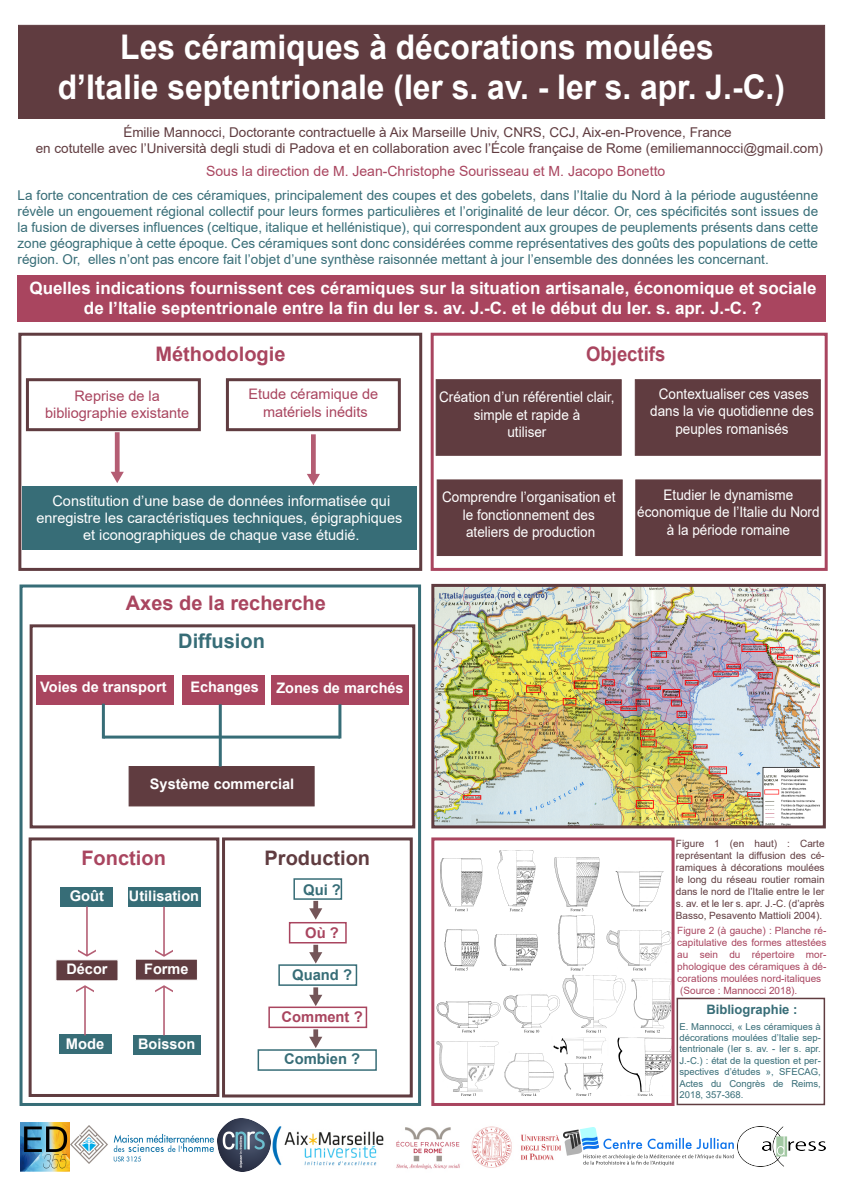
<style>
.page{position:relative;width:842px;height:1192px;background:#fff}
.page>*{position:absolute;margin:0;border:0;box-sizing:border-box;transform-origin:0 0}
.t1{font:700 34px/40.8px "Arial";color:#fff;text-align:center;scale:.93 1}
.t2{font:700 20px "Arial";color:#a9455f}
.t3{font:700 20px "Arial";color:#603c40}
.t4{font:700 20px "Arial";color:#a9455f;scale:.93 1}
.t5{font:700 20px "Arial";color:#376d77}
.t6{font:700 17px/20.4px "Arial";color:#fff;text-align:center}
.t7{font:700 14.75px "Arial";color:#376d77}
.t8{font:700 14.75px "Arial";color:#a9455f}
.t9{font:700 14.75px "Arial";color:#fff}
.t10{font:14.55px/17.5px "Arial";color:#fff;text-align:center;scale:.93 1}
.t11{font:14.5px/17.4px "Arial";color:#fff;text-align:center}
.t12{font:700 14.5px "Arial";color:#fff}
.t13{font:14.5px/17.4px "Arial";color:#a9455f;text-align:center}
.t14{font:14px "Arial";color:#a9455f}
.t15{font:13.5px/16.2px "Arial";color:#376d77;text-align:justify}
.t16{font:13.5px/16.2px "Arial";color:#603c40;text-align:center}
.t17{font:700 13px "Arial";color:#376d77}
.t18{font:10px/12px "Arial";color:#603c40;text-align:justify}
.t19{font:10px/12px "Arial";color:#a9455f}
.t20{font:9.5px/11.4px "Arial";color:#376d77;text-align:justify}
</style>
<div class="page">
<div style="left:133px;top:1035px;width:67px;height:20px;background:#376d77"></div>
<div style="left:128px;top:887px;width:72px;height:19px;background:#376d77"></div>
<div style="left:135px;top:959px;width:63px;height:21px;background:#603c40;border:1px solid #fff"></div>
<div style="left:56px;top:960px;width:62px;height:21px;background:#603c40;border:1px solid #fff"></div>
<div style="left:59px;top:1035px;width:52px;height:19px;background:#376d77"></div>
<div style="left:61px;top:887px;width:52px;height:19px;background:#376d77"></div>
<div style="left:278px;top:964px;width:79px;height:22px;border:2px solid #376d77"></div>
<div style="left:268px;top:1007px;width:99px;height:21px;border:2px solid #a9455f"></div>
<div style="left:289px;top:922px;width:58px;height:21px;border:2px solid #a9455f"></div>
<div style="left:293px;top:878px;width:49px;height:22px;border:2px solid #376d77"></div>
<div style="left:129px;top:766px;width:185px;height:40px;background:#603c40"></div>
<div style="left:182px;top:675px;width:83px;height:29px;background:#a9455f"></div>
<div style="left:271px;top:675px;width:138px;height:29px;background:#a9455f"></div>
<div style="left:36px;top:675px;width:138px;height:29px;background:#a9455f"></div>
<div style="left:437px;top:480px;width:185px;height:76px;background:#603c40"></div>
<div style="left:18px;top:275px;width:808px;height:47px;background:#a9455f"></div>
<div style="left:22px;top:487px;width:394px;height:63px;background:#376d77"></div>
<div style="left:226px;top:378px;width:175px;height:53px;border:3px solid #603c40"></div>
<div style="left:26px;top:378px;width:175px;height:53px;border:3px solid #603c40"></div>
<div style="left:18px;top:25px;width:807px;height:94px;background:#603c40"></div>
<svg style="left:111px;top:432px;width:13px;height:51px"></svg>
<img style="left:436px;top:850px;width:234px;height:246px">
<img style="left:435px;top:588px;width:385px;height:236px">
<img style="left:70px;top:1126px;width:144px;height:38px">
<img style="left:20px;top:1122px;width:50px;height:50px">
<img style="left:737px;top:1126px;width:89px;height:41px">
<div style="left:431px;top:837px;width:243px;height:269px;border:3px solid #a9455f"></div>
<div style="left:20px;top:585px;width:401px;height:521px;border:3px solid #376d77"></div>
<svg style="left:307px;top:434px;width:13px;height:51px"></svg>
<div style="left:436px;top:379px;width:185px;height:77px;background:#603c40;border:1px solid #603c40"></div>
<div style="left:635px;top:379px;width:185px;height:77px;background:#603c40;border:1px solid #603c40"></div>
<div style="left:635px;top:480px;width:186px;height:76px;background:#603c40"></div>
<div style="left:18px;top:333px;width:404px;height:238px;border:3px solid #603c40"></div>
<div style="left:431px;top:333px;width:397px;height:238px;border:3px solid #a9455f"></div>
<div style="left:30px;top:624px;width:385px;height:204px;border:3px solid #603c40"></div>
<svg style="left:309px;top:901px;width:13px;height:19px"></svg>
<div style="left:431px;top:584px;width:395px;height:244px;border:3px solid #603c40"></div>
<div style="left:29px;top:837px;width:190px;height:260px;border:3px solid #603c40"></div>
<hr style="left:219px;top:704px;width:3px;height:32px;background:#376d77">
<hr style="left:338px;top:704px;width:3px;height:34px;background:#376d77">
<hr style="left:102px;top:704px;width:3px;height:35px;background:#376d77">
<hr style="left:103px;top:736px;width:237px;height:3px;background:#376d77">
<hr style="left:219px;top:737px;width:3px;height:30px;background:#376d77">
<svg style="left:309px;top:945px;width:13px;height:19px"></svg>
<svg style="left:309px;top:987px;width:13px;height:19px"></svg>
<svg style="left:309px;top:1029px;width:13px;height:19px"></svg>
<div style="left:258px;top:1049px;width:119px;height:22px;border:2px solid #376d77"></div>
<div style="left:222px;top:837px;width:191px;height:260px;border:3px solid #603c40"></div>
<svg style="left:78px;top:906px;width:18px;height:51px"></svg>
<svg style="left:155px;top:907px;width:18px;height:50px"></svg>
<svg style="left:76px;top:985px;width:18px;height:50px"></svg>
<svg style="left:155px;top:985px;width:18px;height:50px"></svg>
<div style="left:676px;top:998px;width:149px;height:107px;border:2px solid #603c40"></div>
<img style="left:272px;top:1126px;width:289px;height:44px">
<img style="left:217px;top:1118px;width:54px;height:54px">
<img style="left:563px;top:1127px;width:171px;height:39px">
<h1 class="t1" style="left:58px;top:27px;width:783px">Les céramiques à décorations moulées<br>d’Italie septentrionale (Ier s. av. - Ier s. apr. J.-C.)</h1>
<p class="t16" style="left:36px;top:124px;width:789px">Émilie Mannocci, Doctorante contractuelle à Aix Marseille Univ, CNRS, CCJ, Aix-en-Provence, France<br>en cotutelle avec l’Università degli studi di Padova et en collaboration avec l’École française de Rome (emiliemannocci@gmail.com)</p>
<p class="t15" style="left:18px;top:187px;width:802px">La forte concentration de ces céramiques, principalement des coupes et des gobelets, dans l’Italie du Nord à la période augustéenne révèle un engouement régional collectif pour leurs formes particulières et l’originalité de leur décor. Or, ces spécificités sont issues de la fusion de diverses influences (celtique, italique et hellénistique), qui correspondent aux groupes de peuplements présents dans cette zone géographique à cette époque. Ces céramiques sont donc considérées comme représentatives des goûts des populations de cette région. Or, elles n’ont pas encore fait l’objet d’une synthèse raisonnée mettant à jour l’ensemble des données les concernant.</p>
<p class="t14" style="left:206px;top:161px;width:461px">Sous la direction de M. Jean-Christophe Sourisseau et M. Jacopo Bonetto</p>
<p class="t6" style="left:29px;top:278px;width:789px">Quelles indications fournissent ces céramiques sur la situation artisanale, économique et sociale de l’Italie septentrionale entre la fin du Ier s. av. J.-C. et le début du Ier. s. apr. J.-C. ?</p>
<h2 class="t2" style="left:155px;top:340px;width:131px">Méthodologie</h2>
<p class="t13" style="left:45px;top:387px;width:146px">Reprise de la bibliographie existante</p>
<p class="t13" style="left:248px;top:385px;width:131px">Etude céramique de matériels inédits</p>
<p class="t11" style="left:36px;top:492px;width:367px">Constitution d’une base de données informatisée qui enregistre les caractéristiques techniques, épigraphiques et iconographiques de chaque vase étudié.</p>
<h2 class="t2" style="left:126px;top:589px;width:202px">Axes de la recherche</h2>
<h2 class="t5" style="left:178px;top:627px;width:88px">Diffusion</h2>
<p class="t12" style="left:40px;top:677px;width:128px">Voies de transport</p>
<p class="t12" style="left:190px;top:678px;width:215px">Echanges Zones de marchés</p>
<p class="t12" style="left:150px;top:774px;width:146px">Système commercial</p>
<h2 class="t2" style="left:81px;top:843px;width:86px">Fonction</h2>
<h2 class="t3" style="left:265px;top:844px;width:107px">Production</h2>
<p class="t9" style="left:70px;top:885px;width:36px">Goût</p>
<p class="t12" style="left:129px;top:886px;width:72px">Utilisation</p>
<p class="t12" style="left:66px;top:959px;width:43px">Décor</p>
<p class="t12" style="left:144px;top:959px;width:46px">Forme</p>
<p class="t9" style="left:66px;top:1034px;width:40px">Mode</p>
<p class="t12" style="left:138px;top:1033px;width:59px">Boisson</p>
<p class="t7" style="left:303px;top:879px;width:39px">Qui ?</p>
<p class="t8" style="left:305px;top:922px;width:35px">Où ?</p>
<p class="t7" style="left:292px;top:964px;width:61px">Quand ?</p>
<p class="t8" style="left:282px;top:1006px;width:83px">Comment ?</p>
<p class="t7" style="left:284px;top:1049px;width:78px">Combien ?</p>
<h2 class="t4" style="left:586px;top:340px;width:87px">Objectifs</h2>
<p class="t10" style="left:439px;top:388px;width:190px">Création d’un référentiel clair, simple et rapide à<br>utiliser</p>
<p class="t10" style="left:650px;top:385px;width:177px">Contextualiser ces vases dans la vie quotidienne des peuples romanisés</p>
<p class="t10" style="left:442px;top:488px;width:188px">Comprendre l’organisation et le fonctionnement des ateliers de production</p>
<p class="t10" style="left:637px;top:486px;width:198px">Etudier le dynamisme économique de l’Italie du Nord à la période romaine</p>
<p class="t18" style="left:676px;top:837px;width:150px">Figure 1 (en haut) : Carte représentant la diffusion des cé&shy;ramiques à décorations moulées le long du réseau routier romain dans le nord de l’Italie entre le Ier s. av. et le Ier s. apr. J.-C. (d’après Basso, Pesavento Mattioli 2004).</p>
<p class="t19" style="left:677px;top:925px;width:151px">Figure 2 (à gauche) : Planche ré&shy;capitulative des formes attestées au sein du répertoire mor&shy;phologique des céramiques à dé&shy;corations moulées nord-italiques (Source : Mannocci 2018).</p>
<p class="t17" style="left:706px;top:1000px;width:93px">Bibliographie :</p>
<p class="t20" style="left:679px;top:1020px;width:143px">E. Mannocci, « Les céramiques à décorations moulées d’Italie sep&shy;tentrionale (Ier s. av. - Ier s. apr.<br>J.-C.) : état de la question et per&shy;spectives d’études », SFECAG, Actes du Congrès de Reims, 2018, 357-368.</p>
</div>
